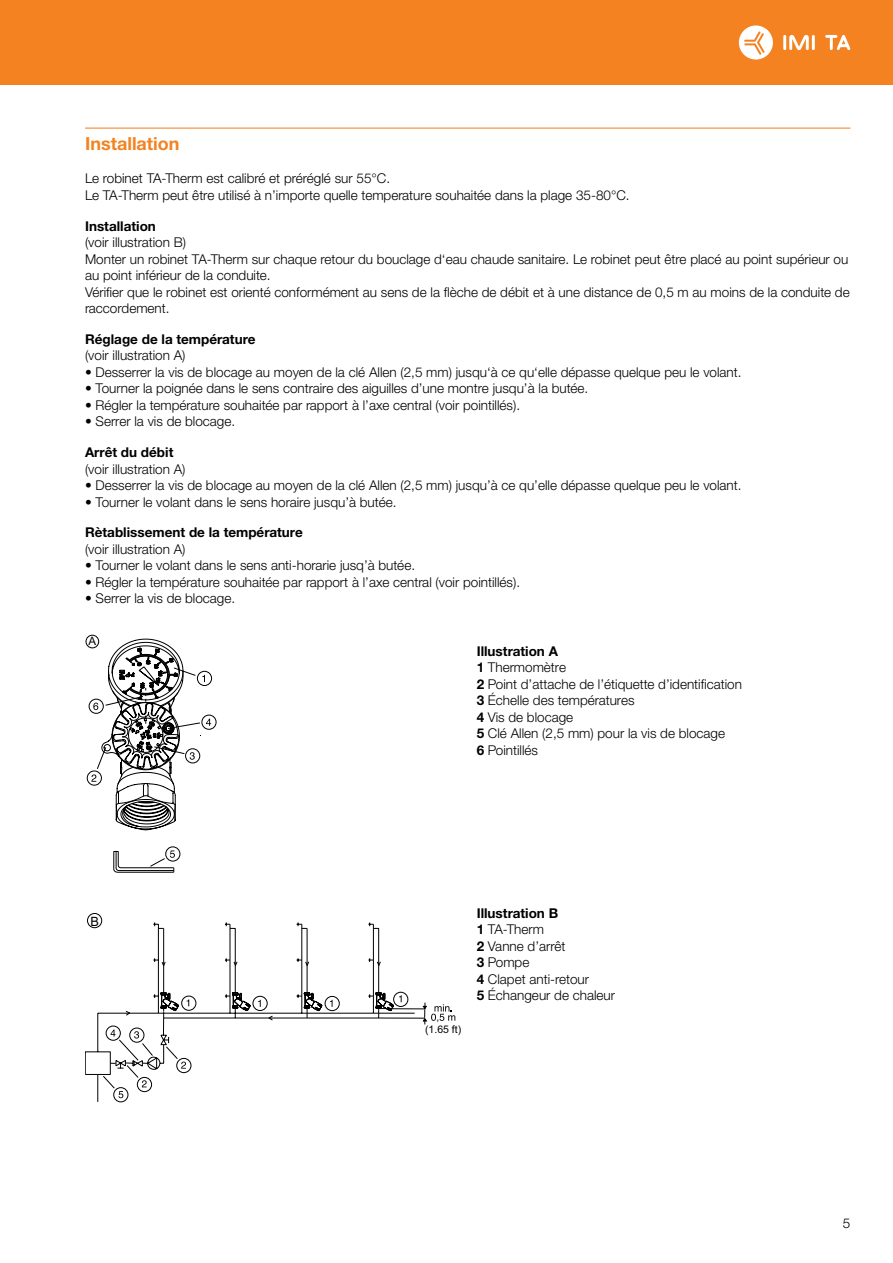
<style>
.page{position:relative;width:893px;height:1263px;background:#fff}
.page>*{position:absolute;margin:0;border:0;box-sizing:border-box;transform-origin:0 0}
.t1{font:700 18px "Helvetica Neue LTW1 G";color:#f58220}
.t2{font:300 13.5px/16.5px "Helvetica Neue LTW1 G";color:#000}
.t3{font:700 13.5px "Helvetica Neue LTW1 G";color:#000}
.t4{font:12.75px "Arial";color:#000}
.t5{font:11.55px "Arial";color:#000}
.t6{font:10.5px "Arial";color:#000}
.s1{font-weight:700}
</style>
<div class="page">
<div style="left:0;top:0;width:893px;height:85px;background:#f58220"></div>
<hr style="left:783px;top:35px;width:3px;height:15px;background:#fff">
<hr style="left:812px;top:35px;width:3px;height:15px;background:#fff">
<svg style="left:789px;top:35px;width:20px;height:15px"></svg>
<svg style="left:825px;top:35px;width:25px;height:15px"></svg>
<svg style="left:739px;top:25px;width:34px;height:35px"></svg>
<hr style="left:85px;top:128px;width:765px;height:1px;background:#f58220">
<div style="left:393px;top:992px;width:15px;height:15px;border:1px solid #000;border-radius:50%"></div>
<hr style="left:373px;top:1013px;width:42px;height:1px;background:#000">
<hr style="left:379px;top:1018px;width:45px;height:1px;background:#000">
<svg style="left:85px;top:922px;width:309px;height:180px"></svg>
<svg style="left:399px;top:995px;width:3px;height:7px"></svg>
<hr style="left:392px;top:1008px;width:32px;height:1px;background:#000">
<svg style="left:423px;top:1003px;width:32px;height:21px"></svg>
<svg style="left:103px;top:924px;width:289px;height:174px"></svg>
<div style="left:87px;top:913px;width:15px;height:15px;background:#fff;border:1px solid #000;border-radius:50%"></div>
<div style="left:197px;top:671px;width:15px;height:14px;background:#919191;border-radius:50%"></div>
<div style="left:197px;top:671px;width:15px;height:15px;border:1px solid #000;border-radius:50%"></div>
<div style="left:202px;top:715px;width:14px;height:14px;border:1px solid #000;border-radius:50%"></div>
<div style="left:165px;top:847px;width:15px;height:14px;border:1px solid #000;border-radius:50%"></div>
<div style="left:86px;top:635px;width:13px;height:13px;border:1px solid #000;border-radius:50%"></div>
<svg style="left:114px;top:850px;width:61px;height:22px"></svg>
<svg style="left:87px;top:639px;width:124px;height:191px"></svg>
<h1 class="t1" style="left:85px;top:132px;width:96px">Installation</h1>
<p class="t2" style="left:85px;top:170px;width:546px">Le robinet TA-Therm est calibré et préréglé sur 55°C.<br>Le TA-Therm peut être utilisé à n’importe quelle temperature souhaitée dans la plage 35-80°C.</p>
<p class="t3" style="left:85px;top:217px;width:72px">Installation</p>
<p class="t2" style="left:85px;top:234px;width:766px">(voir illustration B)<br>Monter un robinet TA-Therm sur chaque retour du bouclage d‘eau chaude sanitaire. Le robinet peut être placé au point supérieur ou au point inférieur de la conduite.<br>Vérifier que le robinet est orienté conformément au sens de la flèche de débit et à une distance de 0,5 m au moins de la conduite de raccordement.</p>
<p class="t3" style="left:85px;top:331px;width:172px">Réglage de la température</p>
<p class="t2" style="left:85px;top:347px;width:102px">(voir illustration A)</p>
<p class="t2" style="left:85px;top:364px;width:658px">• Desserrer la vis de blocage au moyen de la clé Allen (2,5 mm) jusqu‘à ce qu‘elle dépasse quelque peu le volant.</p>
<p class="t2" style="left:85px;top:380px;width:505px">• Tourner la poignée dans le sens contraire des aiguilles d’une montre jusqu’à la butée.</p>
<p class="t2" style="left:85px;top:397px;width:437px">• Régler la température souhaitée par rapport à l’axe central (voir pointillés).</p>
<p class="t2" style="left:85px;top:413px;width:152px">• Serrer la vis de blocage.</p>
<p class="t3" style="left:85px;top:444px;width:90px">Arrêt du débit</p>
<p class="t2" style="left:85px;top:460px;width:102px">(voir illustration A)</p>
<p class="t2" style="left:85px;top:477px;width:658px">• Desserrer la vis de blocage au moyen de la clé Allen (2,5 mm) jusqu’à ce qu’elle dépasse quelque peu le volant.</p>
<p class="t2" style="left:85px;top:493px;width:313px">• Tourner le volant dans le sens horaire jusqu’à butée.</p>
<p class="t3" style="left:85px;top:524px;width:219px">Rètablissement de la température</p>
<p class="t2" style="left:85px;top:541px;width:102px">(voir illustration A)</p>
<p class="t2" style="left:85px;top:557px;width:332px">• Tourner le volant dans le sens anti-horarie jusq’à butée.</p>
<p class="t2" style="left:85px;top:574px;width:437px">• Régler la température souhaitée par rapport à l’axe central (voir pointillés).</p>
<p class="t2" style="left:85px;top:590px;width:152px">• Serrer la vis de blocage.</p>
<p class="t5" style="left:89px;top:633px;width:9px">A</p>
<p class="t4" style="left:90px;top:912px;width:10px">B</p>
<p class="t2" style="left:477px;top:643px;width:267px"><span class="s1">Illustration A<br>1</span> Thermomètre<br><span class="s1">2</span> Point d’attache de l’étiquette d’identification<br><span class="s1">3</span> Échelle des températures<br><span class="s1">4</span> Vis de blocage<br><span class="s1">5</span> Clé Allen (2,5 mm) pour la vis de blocage<br><span class="s1">6</span> Pointillés</p>
<p class="t6" style="left:425px;top:1022px;width:38px">(1.65 ft)</p>
<p class="t2" style="left:477px;top:905px;width:140px"><span class="s1">Illustration B<br>1</span> TA-Therm<br><span class="s1">2</span> Vanne d’arrêt<br><span class="s1">3</span> Pompe<br><span class="s1">4</span> Clapet anti-retour<br><span class="s1">5</span> Échangeur de chaleur</p>
<p class="t2" style="left:843px;top:1215px;width:9px">5</p>
</div>
